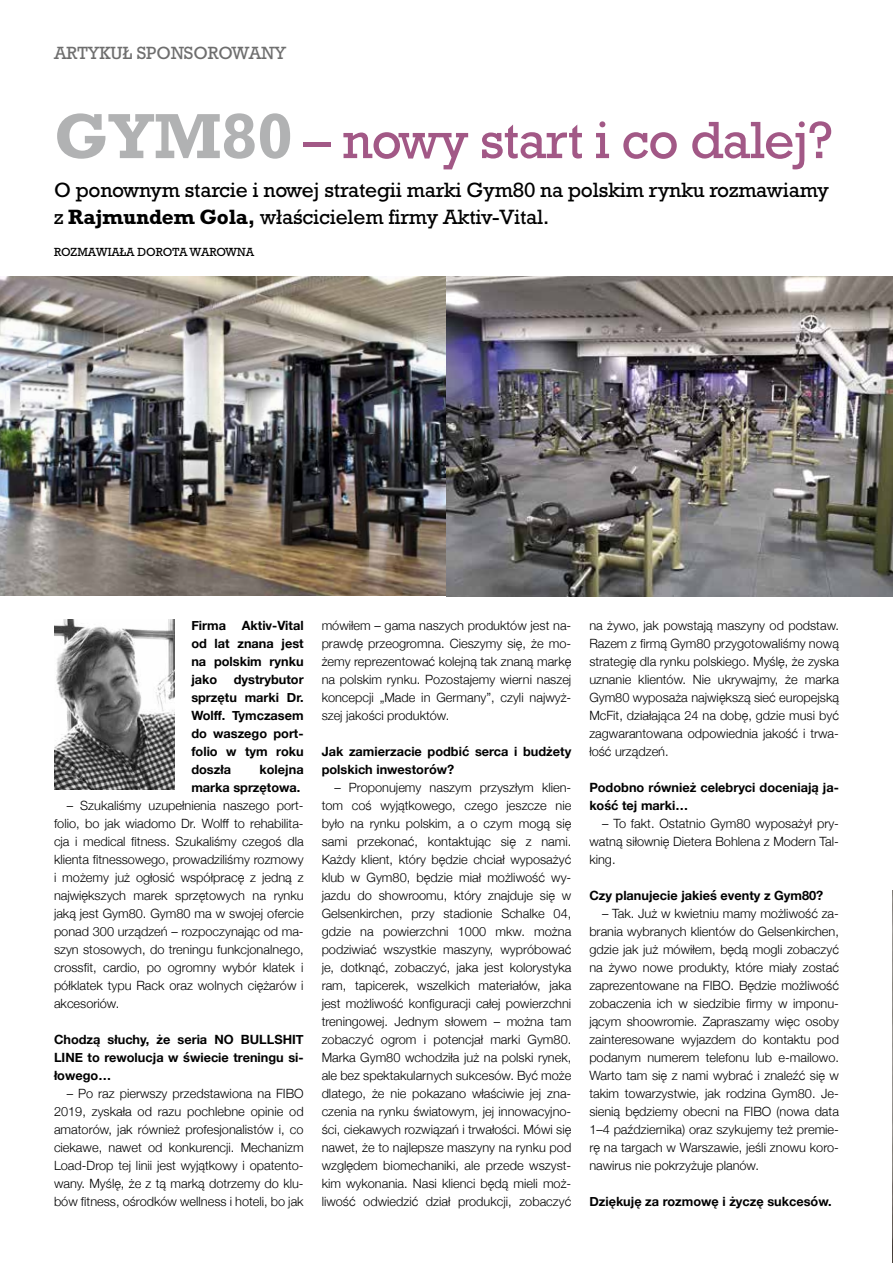
<style>
.page{position:relative;width:893px;height:1263px;background:#fff}
.page>*{position:absolute;margin:0;border:0;box-sizing:border-box;transform-origin:0 0}
.t1{font:53.25px "Prockwell";letter-spacing:-.02em;color:#a25886}
.t2{font:21px/27px "Rockwell CE";letter-spacing:-.01em;color:#000}
.t3{font:18px "Rockwell CE";color:#6e6e6e}
.t4{font:300 12.75px/18px "Helvetica Neue";color:#000;text-align:justify}
.t5{font:700 12.75px/18px "Helvetica Neue";color:#000;text-align:justify}
.t6{font:12px "Rockwell CE";color:#000}
.s1{font-weight:700;font-size:64.8px;color:#b1b2b3}
.s2{font-weight:700}
</style>
<div class="page">
<img style="left:892px;top:890px;width:1px;height:373px">
<img style="left:54px;top:619px;width:120px;height:170px">
<img style="left:0;top:277px;width:893px;height:320px">
<h3 class="t3" style="left:54px;top:42px;width:234px">ARTYKUŁ SPONSOROWANY</h3>
<h1 class="t1" style="left:54px;top:110px;width:780px"><span class="s1">GYM80</span> – nowy start i co dalej?</h1>
<h2 class="t2" style="left:54px;top:176px;width:776px">O ponownym starcie i nowej strategii marki Gym80 na polskim rynku rozmawiamy z <span class="s2">Rajmundem Gola,</span> właścicielem firmy Aktiv-Vital.</h2>
<p class="t6" style="left:54px;top:245px;width:202px">ROZMAWIAŁA DOROTA WAROWNA</p>
<p class="t5" style="left:191px;top:617px;width:114px">Firma Aktiv-Vital od lat znana jest na polskim rynku jako</p>
<p class="t5" style="left:191px;top:671px;width:114px;text-indent:42px">dystrybutor sprzętu marki Dr.<br>Wolff. Tymczasem do waszego port&shy;folio w tym roku doszła</p>
<p class="t5" style="left:191px;top:761px;width:114px;text-align:right">kolejna<br>marka sprzętowa.</p>
<p class="t4" style="left:54px;top:796px;width:251px;text-indent:13px">‒ Szukaliśmy uzupełnienia naszego port&shy;folio, bo jak wiadomo Dr. Wolff to rehabilita&shy;cja i medical fitness. Szukaliśmy czegoś dla klienta fitnessowego, prowadziliśmy rozmowy i możemy już ogłosić współpracę z jedną z największych marek sprzętowych na rynku jaką jest Gym80. Gym80 ma w swojej ofercie ponad 300 urządzeń ‒ rozpoczynając od ma&shy;szyn stosowych, do treningu funkcjonalnego, crossfit, cardio, po ogromny wybór klatek i półklatek typu Rack oraz wolnych ciężarów i akcesoriów.</p>
<p class="t5" style="left:54px;top:1031px;width:251px">Chodzą słuchy, że seria NO BULLSHIT LINE to rewolucja w świecie treningu si&shy;łowego…</p>
<p class="t4" style="left:54px;top:1084px;width:251px;text-indent:13px">‒ Po raz pierwszy przedstawiona na FIBO 2019, zyskała od razu pochlebne opinie od amatorów, jak również profesjonalistów i, co ciekawe, nawet od konkurencji. Mechanizm Load-Drop tej linii jest wyjątkowy i opatento&shy;wany. Myślę, że z tą marką dotrzemy do klu&shy;bów fitness, ośrodków wellness i hoteli, bo jak</p>
<p class="t4" style="left:322px;top:616px;width:251px">mówiłem ‒ gama naszych produktów jest na&shy;prawdę przeogromna. Cieszymy się, że mo&shy;żemy reprezentować kolejną tak znaną markę na polskim rynku. Pozostajemy wierni naszej koncepcji „Made in Germany”, czyli najwyż&shy;szej jakości produktów.</p>
<p class="t5" style="left:322px;top:743px;width:251px">Jak zamierzacie podbić serca i budżety polskich inwestorów?</p>
<p class="t4" style="left:322px;top:778px;width:251px;text-indent:13px">‒ Proponujemy naszym przyszłym klien&shy;tom coś wyjątkowego, czego jeszcze nie było na rynku polskim, a o czym mogą się sami przekonać, kontaktując się z nami.<br>Każdy klient, który będzie chciał wyposażyć klub w Gym80, będzie miał możliwość wy&shy;jazdu do showroomu, który znajduje się w Gelsenkirchen, przy stadionie Schalke 04, gdzie na powierzchni 1000 mkw. można podziwiać wszystkie maszyny, wypróbować je, dotknąć, zobaczyć, jaka jest kolorystyka ram, tapicerek, wszelkich materiałów, jaka jest możliwość konfiguracji całej powierzchni treningowej. Jednym słowem ‒ można tam zobaczyć ogrom i potencjał marki Gym80.<br>Marka Gym80 wchodziła już na polski rynek, ale bez spektakularnych sukcesów. Być może dlatego, że nie pokazano właściwie jej zna&shy;czenia na rynku światowym, jej innowacyjno&shy;ści, ciekawych rozwiązań i trwałości. Mówi się nawet, że to najlepsze maszyny na rynku pod względem biomechaniki, ale przede wszyst&shy;kim wykonania. Nasi klienci będą mieli moż&shy;liwość odwiedzić dział produkcji, zobaczyć</p>
<p class="t4" style="left:589px;top:616px;width:251px">na żywo, jak powstają maszyny od podstaw.<br>Razem z firmą Gym80 przygotowaliśmy nową strategię dla rynku polskiego. Myślę, że zyska uznanie klientów. Nie ukrywajmy, że marka Gym80 wyposaża największą sieć europejską McFit, działająca 24 na dobę, gdzie musi być zagwarantowana odpowiednia jakość i trwa&shy;łość urządzeń.</p>
<p class="t5" style="left:589px;top:779px;width:251px">Podobno również celebryci doceniają ja&shy;kość tej marki…</p>
<p class="t4" style="left:589px;top:814px;width:251px;text-indent:13px">‒ To fakt. Ostatnio Gym80 wyposażył pry&shy;watną siłownię Dietera Bohlena z Modern Tal&shy;king.</p>
<p class="t5" style="left:589px;top:887px;width:236px">Czy planujecie jakieś eventy z Gym80?</p>
<p class="t4" style="left:589px;top:904px;width:251px;text-indent:13px">‒ Tak. Już w kwietniu mamy możliwość za&shy;brania wybranych klientów do Gelsenkirchen, gdzie jak już mówiłem, będą mogli zobaczyć na żywo nowe produkty, które miały zostać zaprezentowane na FIBO. Będzie możliwość zobaczenia ich w siedzibie firmy w imponu&shy;jącym shoowromie. Zapraszamy więc osoby zainteresowane wyjazdem do kontaktu pod podanym numerem telefonu lub e-mailowo.<br>Warto tam się z nami wybrać i znaleźć się w takim towarzystwie, jak rodzina Gym80. Je&shy;sienią będziemy obecni na FIBO (nowa data 1‒4 października) oraz szykujemy też premie&shy;rę na targach w Warszawie, jeśli znowu koro&shy;nawirus nie pokrzyżuje planów.</p>
<p class="t5" style="left:589px;top:1193px;width:244px">Dziękuję za rozmowę i życzę sukcesów.</p>
</div>
